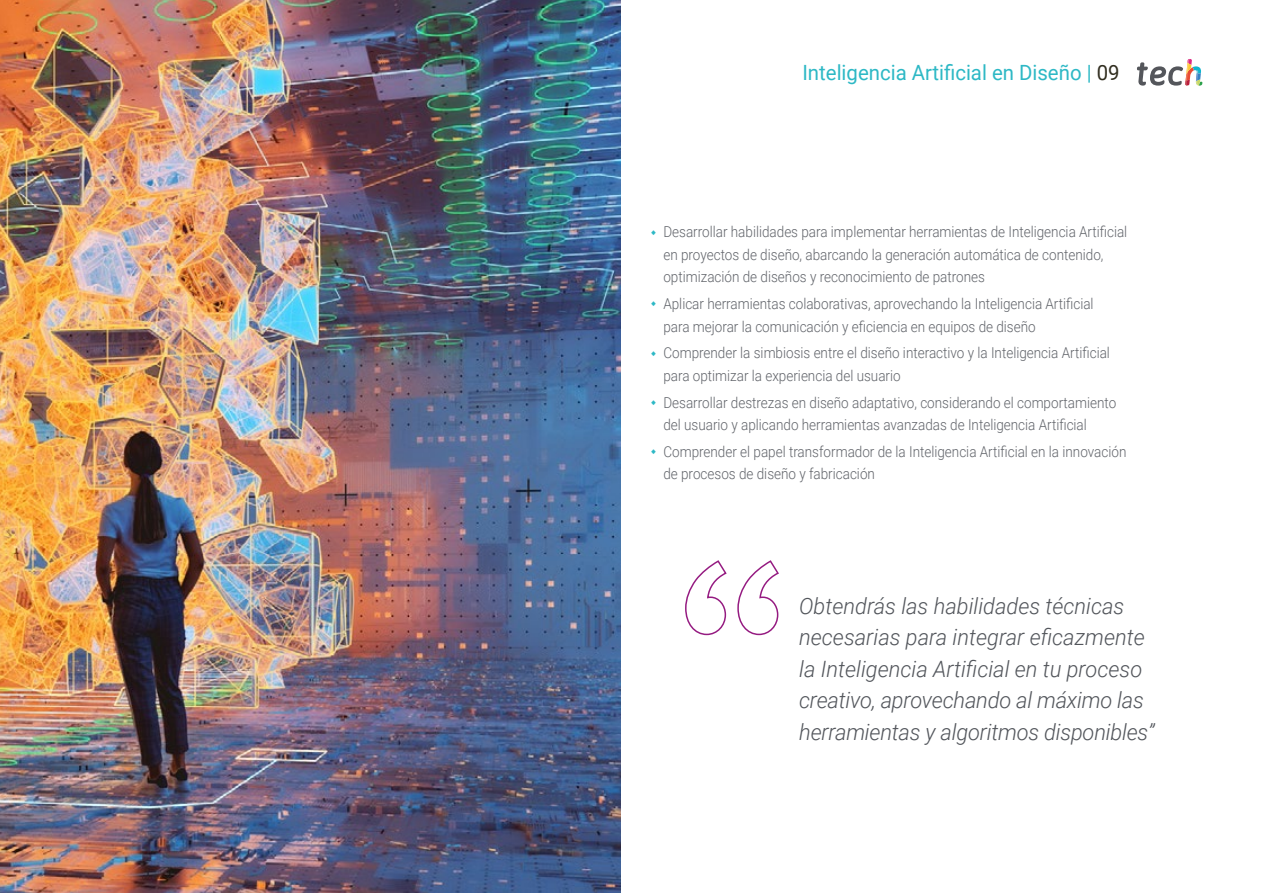
<style>
.page{position:relative;width:1263px;height:893px;background:#fff}
.page>*{position:absolute;margin:0;border:0;box-sizing:border-box;transform-origin:0 0}
.t1{font:italic 300 22.5px/31.5px "Roboto";color:#52555b}
.t2{font:21px "Roboto";color:#2db8c5}
.t3{font:300 15px/22.5px "Roboto";color:#61646a;scale:.9 1}
.s1{color:#312e20}
</style>
<div class="page">
<img style="left:0;top:0;width:621px;height:893px">
<svg style="left:685px;top:560px;width:94px;height:76px"></svg>
<svg style="left:1137px;top:59px;width:65px;height:27px"></svg>
<h2 class="t2" style="left:802px;top:57px;width:319px">Inteligencia Artificial en Diseño | <span class="s1">09</span></h2>
<p class="t3" style="left:663px;top:220px;width:517px">Desarrollar habilidades para implementar herramientas de Inteligencia Artificial en proyectos de diseño, abarcando la generación automática de contenido, optimización de diseños y reconocimiento de patrones</p>
<p class="t3" style="left:663px;top:292px;width:480px">Aplicar herramientas colaborativas, aprovechando la Inteligencia Artificial para mejorar la comunicación y eficiencia en equipos de diseño</p>
<p class="t3" style="left:663px;top:341px;width:498px">Comprender la simbiosis entre el diseño interactivo y la Inteligencia Artificial para optimizar la experiencia del usuario</p>
<p class="t3" style="left:663px;top:390px;width:505px">Desarrollar destrezas en diseño adaptativo, considerando el comportamiento del usuario y aplicando herramientas avanzadas de Inteligencia Artificial</p>
<p class="t3" style="left:663px;top:440px;width:516px">Comprender el papel transformador de la Inteligencia Artificial en la innovación de procesos de diseño y fabricación</p>
<h1 class="t1" style="left:799px;top:589px;width:357px">Obtendrás las habilidades técnicas necesarias para integrar eficazmente la Inteligencia Artificial en tu proceso creativo, aprovechando al máximo las herramientas y algoritmos disponibles”</h1>
</div>
